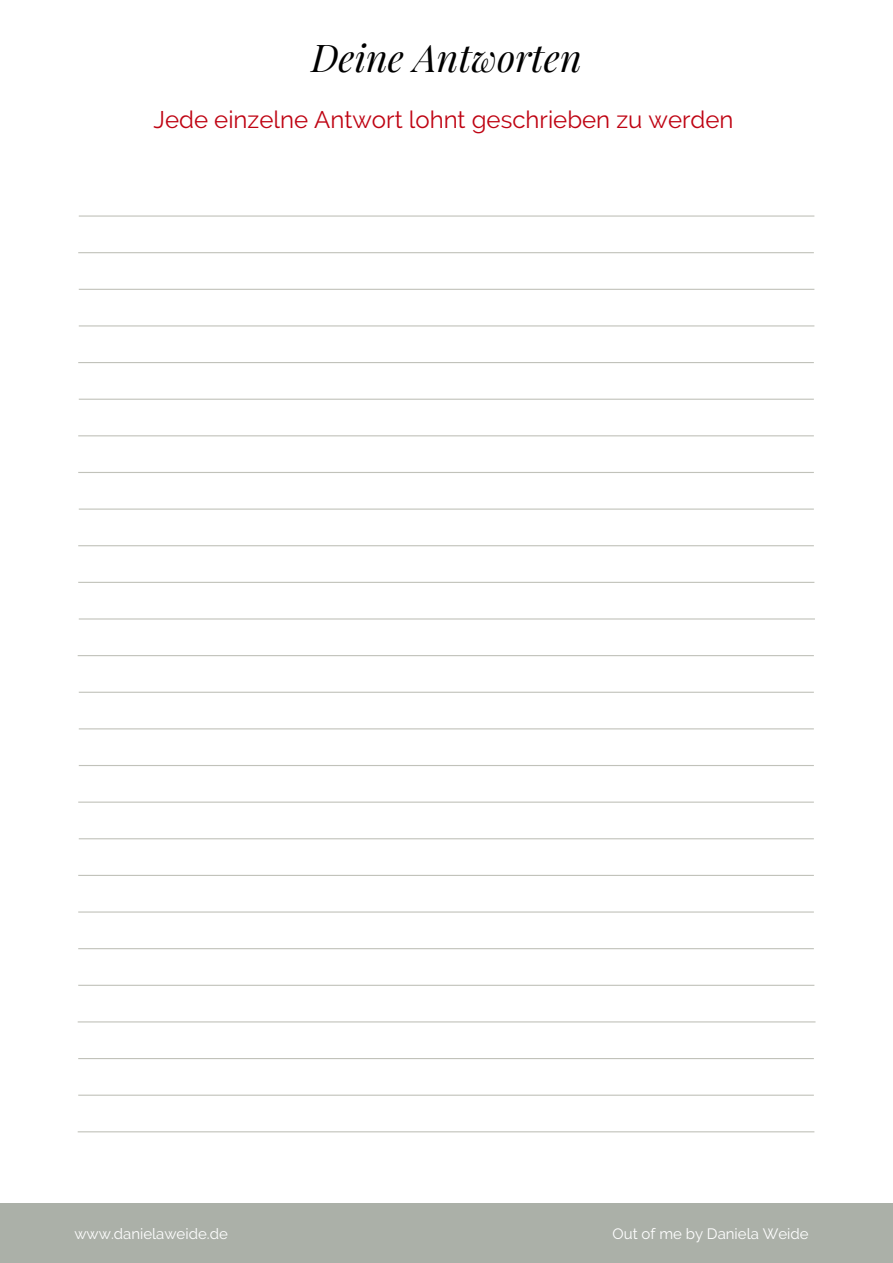
<style>
.page{position:relative;width:893px;height:1263px;background:#fff}
.page>*{position:absolute;margin:0;border:0;box-sizing:border-box;transform-origin:0 0}
.t1{font:italic 37.5px "Playfair Display";color:#000}
.t2{font:24px "Raleway";color:#bf0413}
.t3{font:15px "Raleway";color:#fff}
</style>
<div class="page">
<hr style="left:78px;top:1131px;width:736px;height:1px;background:#c1c2ba">
<hr style="left:78px;top:252px;width:736px;height:1px;background:#c1c2ba">
<hr style="left:79px;top:399px;width:735px;height:1px;background:#c1c2ba">
<hr style="left:78px;top:545px;width:736px;height:1px;background:#c1c2ba">
<hr style="left:79px;top:692px;width:735px;height:1px;background:#c1c2ba">
<hr style="left:79px;top:838px;width:735px;height:1px;background:#c1c2ba">
<hr style="left:78px;top:985px;width:736px;height:1px;background:#c1c2ba">
<hr style="left:79px;top:215px;width:735px;height:2px;background:#c1c2ba">
<hr style="left:79px;top:289px;width:735px;height:1px;background:#c1c2ba">
<hr style="left:79px;top:325px;width:735px;height:1px;background:#c1c2ba">
<hr style="left:78px;top:362px;width:736px;height:1px;background:#c1c2ba">
<hr style="left:78px;top:435px;width:736px;height:1px;background:#c1c2ba">
<hr style="left:78px;top:472px;width:736px;height:1px;background:#c1c2ba">
<hr style="left:79px;top:508px;width:735px;height:2px;background:#c1c2ba">
<hr style="left:78px;top:582px;width:736px;height:1px;background:#c1c2ba">
<hr style="left:79px;top:618px;width:736px;height:1px;background:#c1c2ba">
<hr style="left:78px;top:655px;width:736px;height:1px;background:#c1c2ba">
<hr style="left:79px;top:728px;width:735px;height:1px;background:#c1c2ba">
<hr style="left:79px;top:765px;width:735px;height:1px;background:#c1c2ba">
<hr style="left:78px;top:801px;width:736px;height:2px;background:#c1c2ba">
<hr style="left:78px;top:875px;width:736px;height:1px;background:#c1c2ba">
<hr style="left:78px;top:911px;width:736px;height:1px;background:#c1c2ba">
<hr style="left:78px;top:948px;width:736px;height:1px;background:#c1c2ba">
<hr style="left:78px;top:1058px;width:736px;height:1px;background:#c1c2ba">
<hr style="left:78px;top:1021px;width:737px;height:1px;background:#c1c2ba">
<hr style="left:78px;top:1094px;width:736px;height:2px;background:#c1c2ba">
<div style="left:0;top:1203px;width:893px;height:60px;background:#abb0a8"></div>
<h1 class="t1" style="left:311px;top:32px;width:272px">Deine Antworten</h1>
<p class="t2" style="left:153px;top:106px;width:581px">Jede einzelne Antwort lohnt geschrieben zu werden</p>
<h2 class="t3" style="left:74px;top:1224px;width:155px">www.danielaweide.de</h2>
<p class="t3" style="left:612px;top:1224px;width:197px">Out of me by Daniela Weide</p>
</div>
